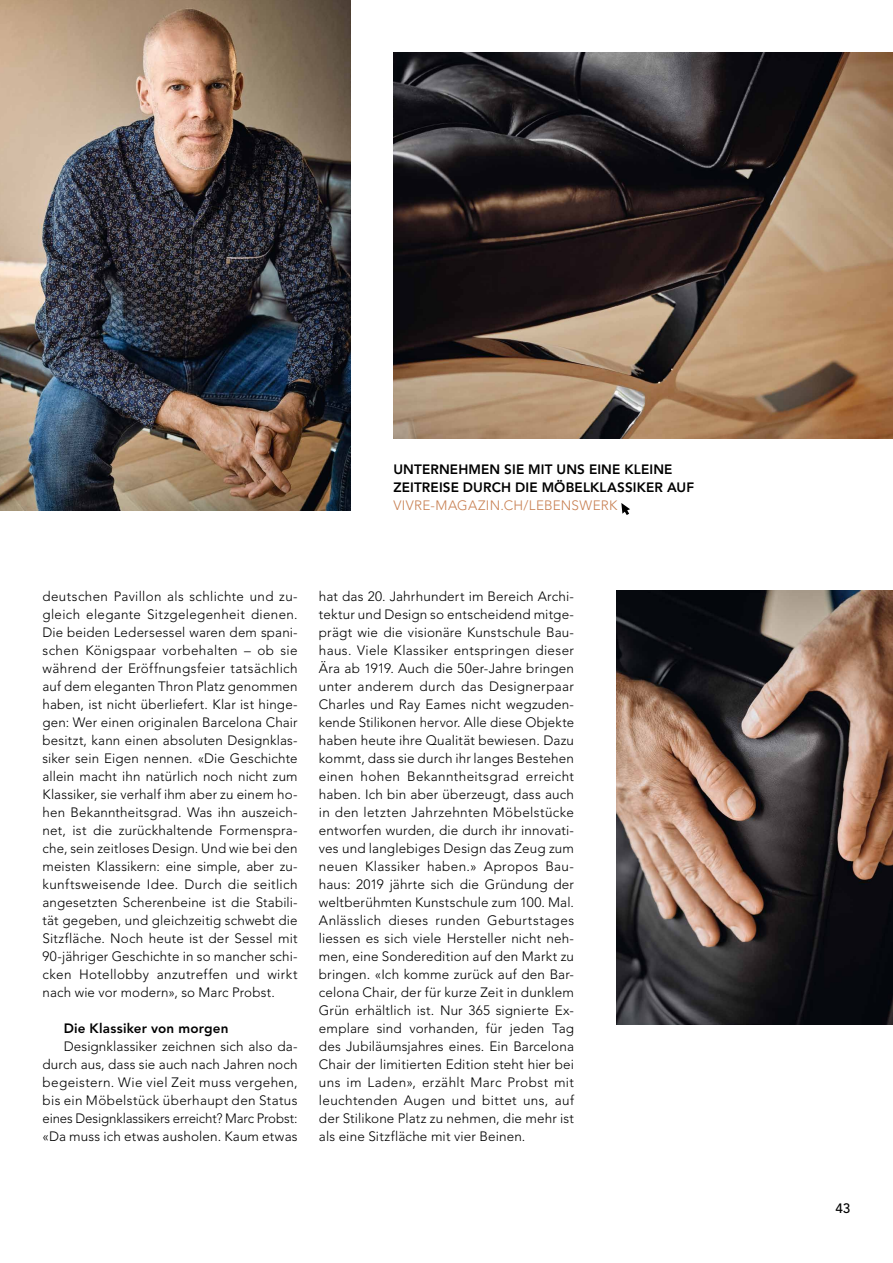
<style>
.page{position:relative;width:893px;height:1263px;background:#fff}
.page>*{position:absolute;margin:0;border:0;box-sizing:border-box;transform-origin:0 0}
.t1{font:300 13.5px/18px "Avenir LT Std";letter-spacing:.015em;color:#000;text-align:justify}
.t2{font:800 13.5px/18px "Avenir LT Std";letter-spacing:.01em;color:#000}
.t3{font:300 13.5px "Avenir LT Std";letter-spacing:.02em;color:#c88052}
.t4{font:500 13.5px "Avenir LT Std";color:#000}
</style>
<div class="page">
<img style="left:0;top:0;width:351px;height:511px">
<img style="left:393px;top:53px;width:500px;height:386px">
<img style="left:617px;top:590px;width:276px;height:434px">
<svg style="left:621px;top:503px;width:9px;height:12px"></svg>
<p class="t2" style="left:393px;top:461px;width:302px">UNTERNEHMEN SIE MIT UNS EINE KLEINE<br>ZEITREISE DURCH DIE MÖBELKLASSIKER AUF</p>
<p class="t3" style="left:393px;top:498px;width:226px">VIVRE-MAGAZIN.CH/LEBENSWERK</p>
<p class="t1" style="left:43px;top:587px;width:257px">deutschen Pavillon als schlichte und zu&shy;gleich elegante Sitzgelegenheit dienen.<br>Die beiden Ledersessel waren dem spani&shy;schen Königspaar vorbehalten – ob sie während der Eröffnungsfeier tatsächlich auf dem eleganten Thron Platz genommen haben, ist nicht überliefert. Klar ist hinge&shy;gen: Wer einen originalen Barcelona Chair besitzt, kann einen absoluten Designklas&shy;siker sein Eigen nennen. «Die Geschichte allein macht ihn natürlich noch nicht zum Klassiker, sie verhalf ihm aber zu einem ho&shy;hen Bekanntheitsgrad. Was ihn auszeich&shy;net, ist die zurückhaltende Formenspra&shy;che, sein zeitloses Design. Und wie bei den meisten Klassikern: eine simple, aber zu&shy;kunftsweisende Idee. Durch die seitlich angesetzten Scherenbeine ist die Stabili&shy;tät gegeben, und gleichzeitig schwebt die Sitzfläche. Noch heute ist der Sessel mit 90-jähriger Geschichte in so mancher schi&shy;cken Hotellobby anzutreffen und wirkt nach wie vor modern», so Marc Probst.</p>
<p class="t2" style="left:64px;top:1019px;width:166px">Die Klassiker von morgen</p>
<p class="t1" style="left:43px;top:1037px;width:257px;text-indent:21px">Designklassiker zeichnen sich also da&shy;durch aus, dass sie auch nach Jahren noch begeistern. Wie viel Zeit muss vergehen, bis ein Möbelstück überhaupt den Status eines Designklassikers erreicht? Marc Probst: «Da muss ich etwas ausholen. Kaum etwas</p>
<p class="t1" style="left:319px;top:587px;width:257px">hat das 20. Jahrhundert im Bereich Archi&shy;tektur und Design so entscheidend mitge&shy;prägt wie die visionäre Kunstschule Bau&shy;haus. Viele Klassiker entspringen dieser Ära ab 1919. Auch die 50er-Jahre bringen unter anderem durch das Designerpaar Charles und Ray Eames nicht wegzuden&shy;kende Stilikonen hervor. Alle diese Objekte haben heute ihre Qualität bewiesen. Dazu kommt, dass sie durch ihr langes Bestehen einen hohen Bekanntheitsgrad erreicht haben. Ich bin aber überzeugt, dass auch in den letzten Jahrzehnten Möbelstücke entworfen wurden, die durch ihr innovati&shy;ves und langlebiges Design das Zeug zum neuen Klassiker haben.» Apropos Bau&shy;haus: 2019 jährte sich die Gründung der weltberühmten Kunstschule zum 100. Mal.<br>Anlässlich dieses runden Geburtstages liessen es sich viele Hersteller nicht neh&shy;men, eine Sonderedition auf den Markt zu bringen. «Ich komme zurück auf den Bar&shy;celona Chair, der für kurze Zeit in dunklem Grün erhältlich ist. Nur 365 signierte Ex&shy;emplare sind vorhanden, für jeden Tag des Jubiläumsjahres eines. Ein Barcelona Chair der limitierten Edition steht hier bei uns im Laden», erzählt Marc Probst mit leuchtenden Augen und bittet uns, auf der Stilikone Platz zu nehmen, die mehr ist als eine Sitzfläche mit vier Beinen.</p>
<p class="t4" style="left:835px;top:1200px;width:17px">43</p>
</div>
